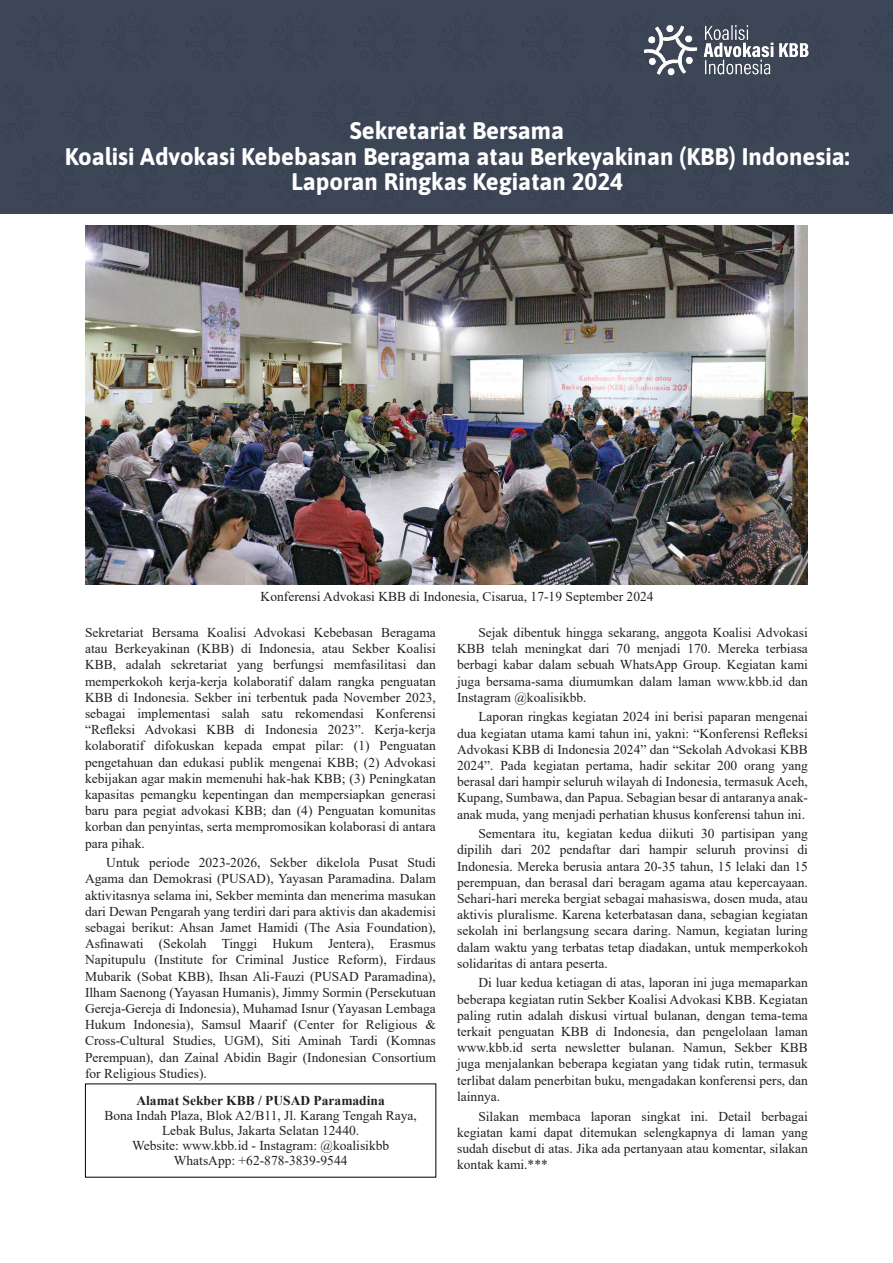
<style>
.page{position:relative;width:893px;height:1263px;background:#fff}
.page>*{position:absolute;margin:0;border:0;box-sizing:border-box;transform-origin:0 0}
.BAB{font:700 24px "Asap";color:#fff}
.Isi{font:13.5px/16.2px "Times New Roman";color:#231f20;text-align:justify}
.Isi-2{font:700 13.5px "Times New Roman";color:#231f20}
</style>
<div class="page">
<div style="left:0;top:0;width:893px;height:214px;background:#3d4657"></div>
<img style="left:638px;top:16px;width:176px;height:60px">
<img style="left:85px;top:226px;width:723px;height:358px">
<p class="BAB" style="left:350px;top:114px;width:216px">Sekretariat Bersama</p>
<p class="BAB" style="left:65px;top:139px;width:786px">Koalisi Advokasi Kebebasan Beragama atau Berkeyakinan (KBB) Indonesia:</p>
<p class="BAB" style="left:291px;top:165px;width:333px">Laporan Ringkas Kegiatan 2024</p>
<p class="Isi" style="left:261px;top:588px;width:394px">Konferensi Advokasi KBB di Indonesia, Cisarua, 17-19 September 2024</p>
<p class="Isi" style="left:457px;top:624px;width:352px;text-indent:21px">Sejak dibentuk hingga sekarang, anggota Koalisi Advokasi KBB telah meningkat dari 70 menjadi 170. Mereka terbiasa berbagi kabar dalam sebuah WhatsApp Group. Kegiatan kami juga bersama-sama diumumkan dalam laman www.kbb.id dan Instagram @koalisikbb.</p>
<p class="Isi" style="left:457px;top:708px;width:352px;text-indent:21px">Laporan ringkas kegiatan 2024 ini berisi paparan mengenai dua kegiatan utama kami tahun ini, yakni: “Konferensi Refleksi Advokasi KBB di Indonesia 2024” dan “Sekolah Advokasi KBB 2024”. Pada kegiatan pertama, hadir sekitar 200 orang yang berasal dari hampir seluruh wilayah di Indonesia, termasuk Aceh, Kupang, Sumbawa, dan Papua. Sebagian besar di antaranya anak&shy;anak muda, yang menjadi perhatian khusus konferensi tahun ini.</p>
<p class="Isi" style="left:457px;top:825px;width:352px;text-indent:21px">Sementara itu, kegiatan kedua diikuti 30 partisipan yang dipilih dari 202 pendaftar dari hampir seluruh provinsi di Indonesia. Mereka berusia antara 20-35 tahun, 15 lelaki dan 15 perempuan, dan berasal dari beragam agama atau kepercayaan.<br>Sehari-hari mereka bergiat sebagai mahasiswa, dosen muda, atau aktivis pluralisme. Karena keterbatasan dana, sebagian kegiatan sekolah ini berlangsung secara daring. Namun, kegiatan luring dalam waktu yang terbatas tetap diadakan, untuk memperkokoh solidaritas di antara peserta.</p>
<p class="Isi" style="left:457px;top:974px;width:352px;text-indent:21px">Di luar kedua ketiagan di atas, laporan ini juga memaparkan beberapa kegiatan rutin Sekber Koalisi Advokasi KBB. Kegiatan paling rutin adalah diskusi virtual bulanan, dengan tema-tema terkait penguatan KBB di Indonesia, dan pengelolaan laman www.kbb.id serta newsletter bulanan. Namun, Sekber KBB juga menjalankan beberapa kegiatan yang tidak rutin, termasuk terlibat dalam penerbitan buku, mengadakan konferensi pers, dan lainnya.</p>
<p class="Isi" style="left:457px;top:1107px;width:352px;text-indent:21px">Silakan membaca laporan singkat ini. Detail berbagai kegiatan kami dapat ditemukan selengkapnya di laman yang sudah disebut di atas. Jika ada pertanyaan atau komentar, silakan kontak kami.***</p>
<p class="Isi" style="left:85px;top:624px;width:352px">Sekretariat Bersama Koalisi Advokasi Kebebasan Beragama atau Berkeyakinan (KBB) di Indonesia, atau Sekber Koalisi KBB, adalah sekretariat yang berfungsi memfasilitasi dan memperkokoh kerja-kerja kolaboratif dalam rangka penguatan KBB di Indonesia. Sekber ini terbentuk pada November 2023, sebagai implementasi salah satu rekomendasi Konferensi “Refleksi Advokasi KBB di Indonesia 2023”. Kerja-kerja kolaboratif difokuskan kepada empat pilar: (1) Penguatan pengetahuan dan edukasi publik mengenai KBB; (2) Advokasi kebijakan agar makin memenuhi hak-hak KBB; (3) Peningkatan kapasitas pemangku kepentingan dan mempersiapkan generasi baru para pegiat advokasi KBB; dan (4) Penguatan komunitas korban dan penyintas, serta mempromosikan kolaborasi di antara para pihak.</p>
<p class="Isi" style="left:85px;top:854px;width:352px;text-indent:21px">Untuk periode 2023-2026, Sekber dikelola Pusat Studi Agama dan Demokrasi (PUSAD), Yayasan Paramadina. Dalam aktivitasnya selama ini, Sekber meminta dan menerima masukan dari Dewan Pengarah yang terdiri dari para aktivis dan akademisi sebagai berikut: Ahsan Jamet Hamidi (The Asia Foundation), Asfinawati (Sekolah Tinggi Hukum Jentera), Erasmus Napitupulu (Institute for Criminal Justice Reform), Firdaus Mubarik (Sobat KBB), Ihsan Ali-Fauzi (PUSAD Paramadina), Ilham Saenong (Yayasan Humanis), Jimmy Sormin (Persekutuan Gereja-Gereja di Indonesia), Muhamad Isnur (Yayasan Lembaga Hukum Indonesia), Samsul Maarif (Center for Religious &amp; Cross-Cultural Studies, UGM), Siti Aminah Tardi (Komnas Perempuan), dan Zainal Abidin Bagir (Indonesian Consortium for Religious Studies).</p>
<p class="Isi-2" style="left:136px;top:1091px;width:250px">Alamat Sekber KBB / PUSAD Paramadina</p>
<p class="Isi" style="left:104px;top:1108px;width:314px;line-height:15px;text-align:center">Bona Indah Plaza, Blok A2/B11, Jl. Karang Tengah Raya,<br>Lebak Bulus, Jakarta Selatan 12440.<br>Website: www.kbb.id - Instagram: @koalisikbb</p>
<p class="Isi" style="left:174px;top:1152px;width:175px">WhatsApp: +62-878-3839-9544</p>
</div>
